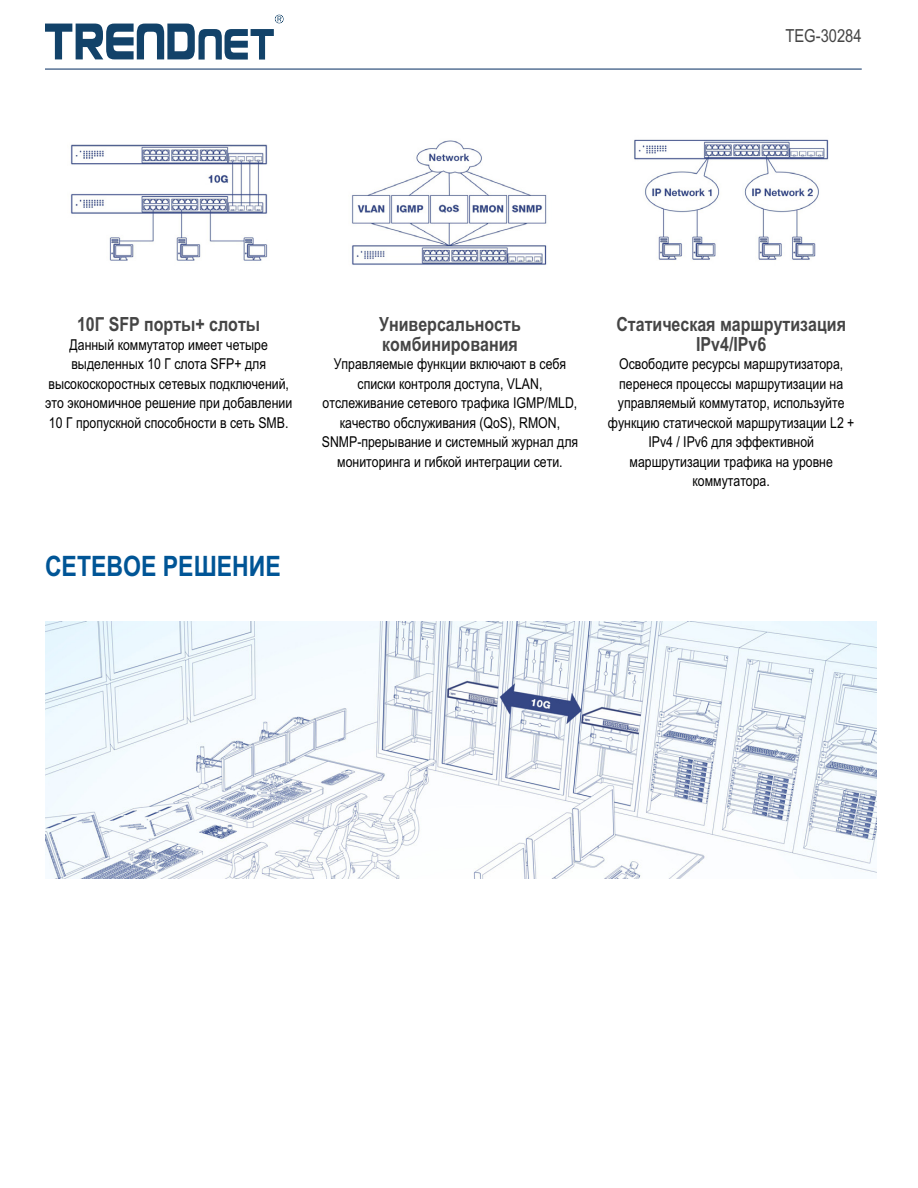
<style>
.page{position:relative;width:918px;height:1188px;background:#fff}
.page>*{position:absolute;margin:0;border:0;box-sizing:border-box;transform-origin:0 0}
.t1{font:700 28.2px "Arial Narrow";color:#005596}
.t2{font:700 19.5px/19.6px "Arial Narrow";color:#454545}
.t3{font:18px "Arial Narrow";color:#454545}
.t4{font:15px/19.5px "Arial Narrow";color:#000;text-align:center}
</style>
<div class="page">
<img style="left:70px;top:144px;width:198px;height:117px">
<img style="left:352px;top:140px;width:195px;height:125px">
<img style="left:634px;top:139px;width:195px;height:121px">
<img style="left:46px;top:621px;width:831px;height:257px">
<svg style="left:45px;top:15px;width:238px;height:45px"></svg>
<hr style="left:45px;top:68px;width:817px;height:2px;background:#32537e">
<p class="t3" style="left:785px;top:28px;width:78px">TEG-30284</p>
<h2 class="t2" style="left:77px;top:316px;width:185px">10Г SFP порты+ слоты</h2>
<p class="t4" style="left:45px;top:336px;width:249px">Данный коммутатор имеет четыре выделенных 10 Г слота SFP+ для высокоскоростных сетевых подключений, это экономичное решение при добавлении 10 Г пропускной способности в сеть SMB.</p>
<h2 class="t2" style="left:379px;top:316px;width:143px">Универсальность комбинирования</h2>
<p class="t4" style="left:322px;top:356px;width:258px">Управляемые функции включают в себя списки контроля доступа, VLAN, отслеживание сетевого трафика IGMP/MLD, качество обслуживания (QoS), RMON, SNMP-прерывание и системный журнал для мониторинга и гибкой интеграции сети.</p>
<h1 class="t1" style="left:45px;top:556px;width:237px">СЕТЕВОЕ РЕШЕНИЕ</h1>
<h2 class="t2" style="left:616px;top:316px;width:231px;text-align:center">Статическая маршрутизация<br>IPv4/IPv6</h2>
<p class="t4" style="left:608px;top:356px;width:248px">Освободите ресурсы маршрутизатора, перенеся процессы маршрутизации на управляемый коммутатор, используйте функцию статической маршрутизации L2 +<br>IPv4 / IPv6 для эффективной маршрутизации трафика на уровне коммутатора.</p>
</div>
